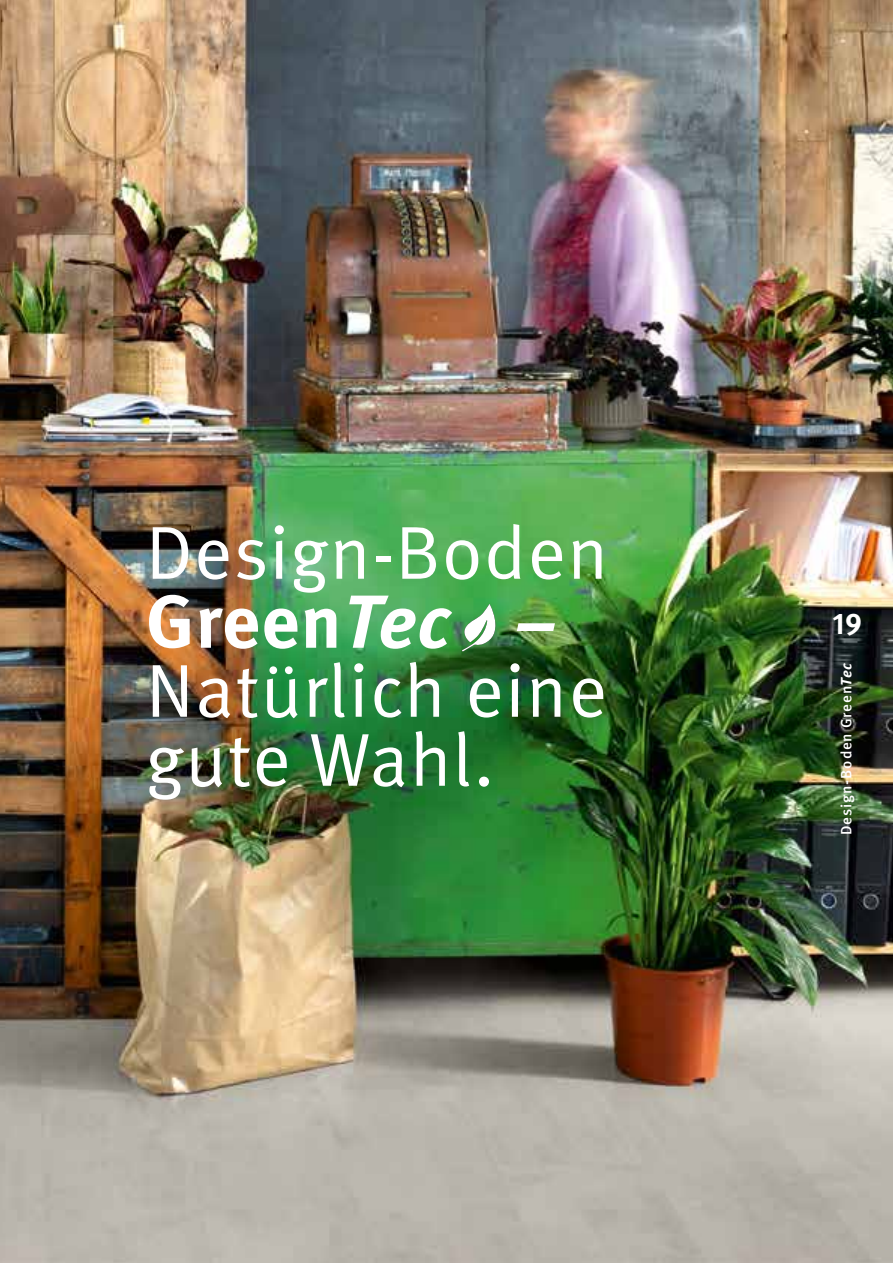
<style>
.page{position:relative;width:893px;height:1263px;background:#fff}
.page>*{position:absolute;margin:0;border:0;box-sizing:border-box;transform-origin:0 0}
.t1{font:75px/69px "Meta Pro";letter-spacing:.01em;color:#fff}
.t2{font:700 30px "Meta Pro";color:#fff}
.t3{font:500 15px "Meta Pro";letter-spacing:.055em;color:#fff}
.s1{font-weight:700}
.s2{font-weight:700;font-style:italic}
</style>
<div class="page">
<img style="left:0;top:0;width:893px;height:1263px">
<svg style="left:462px;top:604px;width:34px;height:48px"></svg>
<p class="t1" style="left:146px;top:519px;width:464px">Design-Boden<br><span class="s1">Green</span><span class="s2">Tec –<br></span>Natürlich eine gute Wahl.</p>
<p class="t2" style="left:832px;top:600px;width:31px">19</p>
<p class="t3" style="left:837px;top:835px;width:174px;rotate:-90deg">Design-Boden Green<span class="s2">Tec</span></p>
</div>
